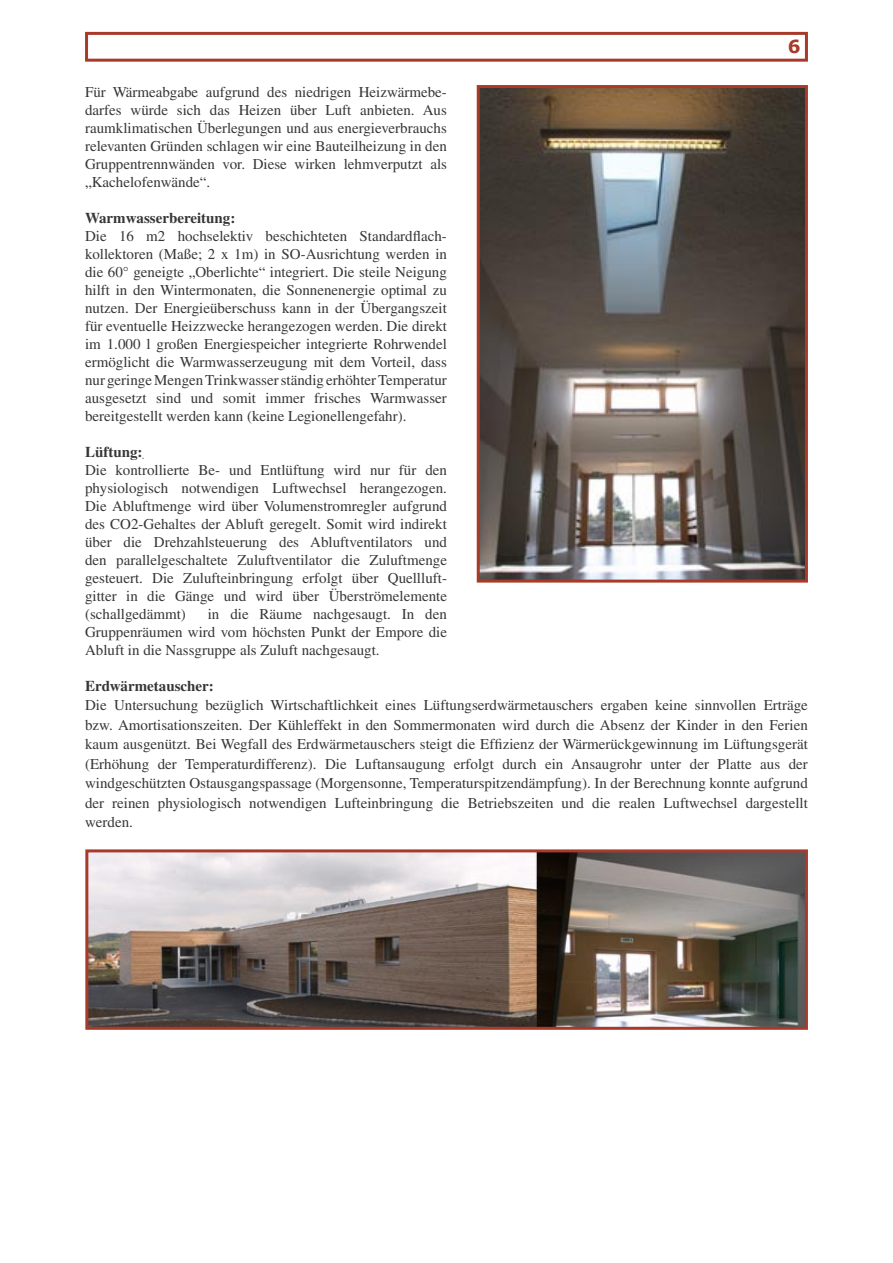
<style>
.page{position:relative;width:893px;height:1263px;background:#fff}
.page>*{position:absolute;margin:0;border:0;box-sizing:border-box;transform-origin:0 0}
.t1{font:700 18px "Verdana";color:#a83a29}
.t2{font:15px/18px "Times";color:#363636;text-align:justify}
.t3{font:700 15px "Times";color:#363636}
</style>
<div class="page">
<div style="left:85px;top:32px;width:723px;height:30px;border:3px solid #a83a29"></div>
<img style="left:89px;top:853px;width:715px;height:173px">
<div style="left:85px;top:849px;width:723px;height:181px;border:3px solid #a83a29"></div>
<img style="left:481px;top:89px;width:323px;height:490px">
<div style="left:477px;top:85px;width:331px;height:498px;border:3px solid #a83a29"></div>
<p class="t1" style="left:788px;top:35px;width:14px">6</p>
<p class="t2" style="left:85px;top:83px;width:363px">Für Wärmeabgabe aufgrund des niedrigen Heizwärmebe&shy;darfes würde sich das Heizen über Luft anbieten. Aus raumklimatischen Überlegungen und aus energieverbrauchs relevanten Gründen schlagen wir eine Bauteilheizung in den Gruppentrennwänden vor. Diese wirken lehmverputzt als „Kachelofenwände“.</p>
<p class="t3" style="left:85px;top:209px;width:152px">Warmwasserbereitung:</p>
<p class="t2" style="left:85px;top:227px;width:363px">Die 16 m2 hochselektiv beschichteten Standardflach&shy;kollektoren (Maße; 2 x 1m) in SO-Ausrichtung werden in die 60° geneigte „Oberlichte“ integriert. Die steile Neigung hilft in den Wintermonaten, die Sonnenenergie optimal zu nutzen. Der Energieüberschuss kann in der Übergangszeit für eventuelle Heizzwecke herangezogen werden. Die direkt im 1.000 l großen Energiespeicher integrierte Rohrwendel ermöglicht die Warmwasserzeugung mit dem Vorteil, dass nur geringe Mengen Trinkwasser ständig erhöhter Temperatur ausgesetzt sind und somit immer frisches Warmwasser bereitgestellt werden kann (keine Legionellengefahr).</p>
<p class="t3" style="left:85px;top:443px;width:59px">Lüftung:</p>
<p class="t2" style="left:85px;top:461px;width:363px">Die kontrollierte Be- und Entlüftung wird nur für den physiologisch notwendigen Luftwechsel herangezogen.<br>Die Abluftmenge wird über Volumenstromregler aufgrund des CO2-Gehaltes der Abluft geregelt. Somit wird indirekt über die Drehzahlsteuerung des Abluftventilators und den parallelgeschaltete Zuluftventilator die Zuluftmenge gesteuert. Die Zulufteinbringung erfolgt über Quellluft&shy;gitter in die Gänge und wird über Überströmelemente (schallgedämmt)</p>
<p class="t2" style="left:85px;top:605px;width:363px;text-indent:123px">in die Räume nachgesaugt. In den Gruppenräumen wird vom höchsten Punkt der Empore die Abluft in die Nassgruppe als Zuluft nachgesaugt.</p>
<p class="t3" style="left:85px;top:677px;width:130px">Erdwärmetauscher:</p>
<p class="t2" style="left:85px;top:695px;width:724px;line-height:19.5px">Die Untersuchung bezüglich Wirtschaftlichkeit eines Lüftungserdwärmetauschers ergaben keine sinnvollen Erträge bzw. Amortisationszeiten. Der Kühleffekt in den Sommermonaten wird durch die Absenz der Kinder in den Ferien kaum ausgenützt. Bei Wegfall des Erdwärmetauschers steigt die Effizienz der Wärmerückgewinnung im Lüftungsgerät (Erhöhung der Temperaturdifferenz). Die Luftansaugung erfolgt durch ein Ansaugrohr unter der Platte aus der windgeschützten Ostausgangspassage (Morgensonne, Temperaturspitzendämpfung). In der Berechnung konnte aufgrund der reinen physiologisch notwendigen Lufteinbringung die Betriebszeiten und die realen Luftwechsel dargestellt werden.</p>
</div>
